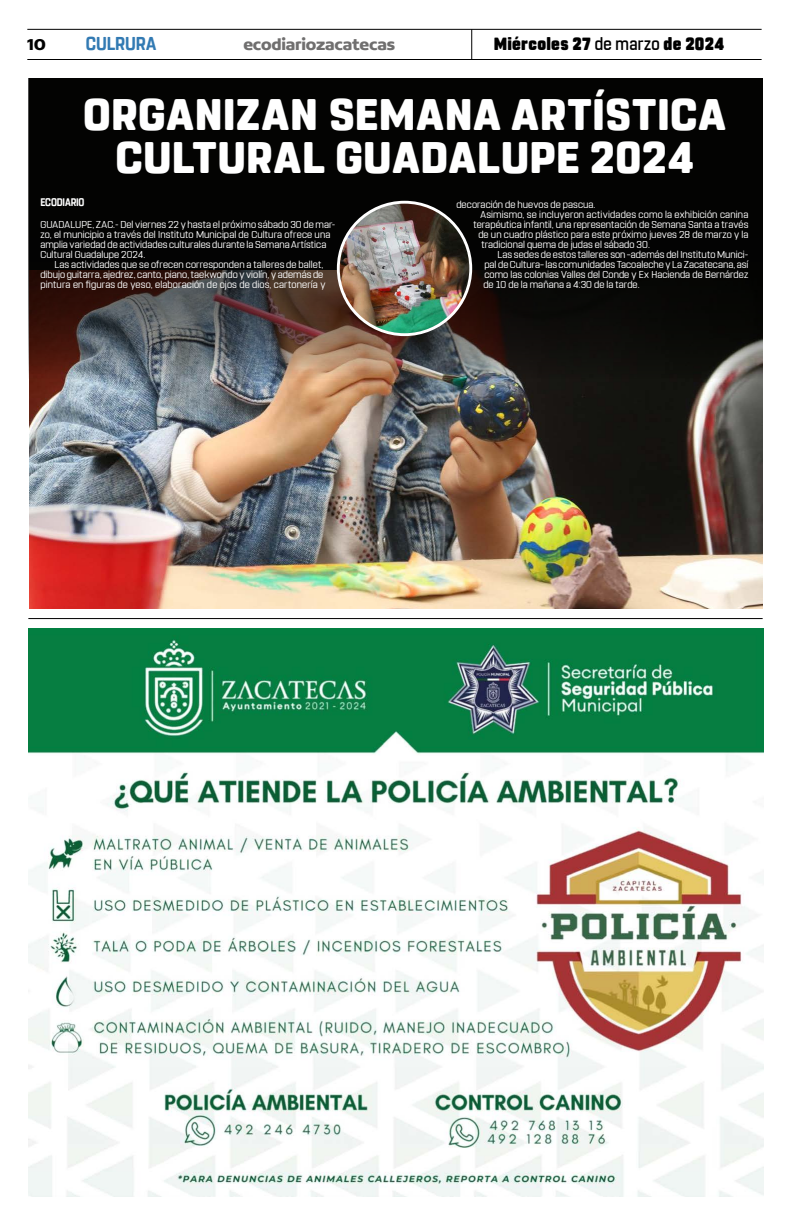
<style>
.page{position:relative;width:791px;height:1225px;background:#fff}
.page>*{position:absolute;margin:0;border:0;box-sizing:border-box;transform-origin:0 0}
.t1{font:800 44px/43px "Rohn Rounded";letter-spacing:.015em;color:#fff;text-align:center}
.t2{font:700 18.6px "Rohn Rounded";letter-spacing:-.005em;color:#327ab3;scale:.91 1}
.t3{font:900 17.6px "Rohn Rounded";letter-spacing:.02em;color:#000;scale:.91 1}
.t4{font:700 16.9px "Concord";letter-spacing:-.01em;color:#706f6f}
.t5{font:700 16.9px "Concord";color:#000}
.t6{font:700 11px "Rohn Rounded";letter-spacing:-.015em;color:#fff;scale:.87 1}
.t7{font:10px/10px "Rohn Rounded";letter-spacing:.005em;color:#fff}
.s1{font-weight:500}
</style>
<div class="page">
<hr style="left:27px;top:29px;width:734px;height:1px;background:#000">
<hr style="left:27px;top:59px;width:734px;height:1px;background:#000">
<hr style="left:471px;top:29px;width:1px;height:31px;background:#000">
<img style="left:29px;top:378px;width:733px;height:230px">
<svg style="left:28px;top:78px;width:735px;height:300px;fill:#030302"></svg>
<img style="left:28px;top:628px;width:735px;height:568px">
<hr style="left:28px;top:618px;width:735px;height:1px;background:#000">
<img style="left:338px;top:202px;width:133px;height:133px;border-radius:66px">
<div style="left:337px;top:201px;width:135px;height:135px;border:3px solid #fff;border-radius:50%"></div>
<h3 class="t5" style="left:27px;top:34px;width:20px">10</h3>
<h2 class="t2" style="left:86px;top:33px;width:79px">CULRURA</h2>
<h3 class="t4" style="left:243px;top:34px;width:153px">ecodiariozacatecas</h3>
<h3 class="t3" style="left:494px;top:34px;width:255px">Miércoles 27 <span class="s1">de marzo</span> de 2024</h3>
<h1 class="t1" style="left:83px;top:94px;width:644px">ORGANIZAN SEMANA ARTÍSTICA<br>CULTURAL GUADALUPE 2024</h1>
<p class="t6" style="left:40px;top:196px;width:52px">ECODIARIO</p>
<p class="t7" style="left:456px;top:200px;width:141px">decoración de huevos de pascua.</p>
<p class="t7" style="left:480px;top:210px;width:269px">Asimismo, se incluyeron actividades como la exhibición canina</p>
<p class="t7" style="left:473px;top:220px;width:277px">terapéutica infantil, una representación de Semana Santa a través</p>
<p class="t7" style="left:478px;top:230px;width:272px">de un cuadro plástico para este próximo jueves 28 de marzo y la</p>
<p class="t7" style="left:481px;top:240px;width:170px">tradicional quema de judas el sábado 30.</p>
<p class="t7" style="left:497px;top:250px;width:252px">Las sedes de estos talleres son –además del Instituto Munici-</p>
<p class="t7" style="left:484px;top:260px;width:266px">pal de Cultura– las comunidades Tacoaleche y La Zacatecana, así</p>
<p class="t7" style="left:484px;top:270px;width:265px">como las colonias Valles del Conde y Ex Hacienda de Bernárdez</p>
<p class="t7" style="left:483px;top:280px;width:158px">de 10 de la mañana a 4:30 de la tarde.</p>
<p class="t7" style="left:40px;top:220px;width:297px">GUADALUPE, ZAC.- Del viernes 22 y hasta el próximo sábado 30 de mar&shy;zo, el municipio a través del Instituto Municipal de Cultura ofrece una amplia variedad de actividades culturales durante la Semana Artística Cultural Guadalupe 2024.</p>
<p class="t7" style="left:40px;top:260px;width:287px;text-indent:14px">Las actividades que se ofrecen corresponden a talleres de ballet, dibujo guitarra, ajedrez, canto, piano, taekwondo y violín, y además de pintura en figuras de yeso, elaboración de ojos de dios, cartonería y</p>
</div>
